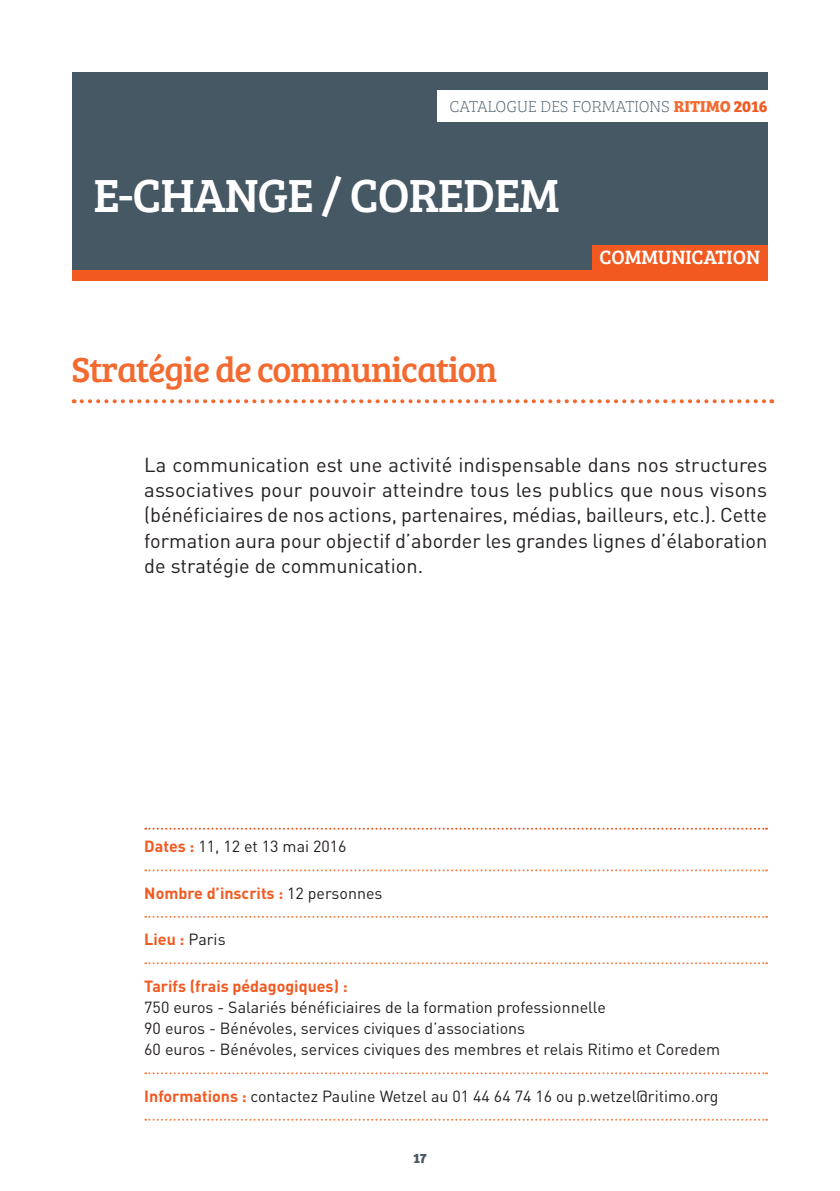
<style>
.page{position:relative;width:840px;height:1191px;background:#fff}
.page>*{position:absolute;margin:0;border:0;box-sizing:border-box;transform-origin:0 0}
.t1{font:48px "Bree Serif";letter-spacing:-.02em;color:#fff}
.t2{font:36px "Bree Serif";letter-spacing:-.03em;color:#f26a30}
.t3{font:20px/25.2px "DIN";color:#231f20;text-align:justify}
.t4{font:20px "Bree Serif";color:#fff}
.t5{font:16.4px "Bree Serif Th";color:#556571}
.t6{font:16px/21.2px "DIN";color:#231f20}
.t7{font:700 16px "DIN";color:#f15921}
.t8{font:700 14px "Bree";color:#475865}
.s1{font-family:"Bree Serif";font-weight:700;color:#f26a30}
.s2{font-family:"Bree Serif";font-weight:700;color:#f15921}
.s3{font-weight:700;color:#f15921}
.s4{font-weight:400;color:#231f20}
</style>
<div class="page">
<div style="left:72px;top:72px;width:694px;height:209px;background:#475865"></div>
<div style="left:72px;top:270px;width:694px;height:11px;background:#f15921"></div>
<div style="left:437px;top:91px;width:401px;height:31px;background:#fff"></div>
<div style="left:592px;top:245px;width:174px;height:25px;background:#f15921"></div>
<svg style="left:82px;top:399px;width:689px;height:4px"></svg>
<svg style="left:145px;top:827px;width:621px;height:2px"></svg>
<svg style="left:145px;top:869px;width:621px;height:2px"></svg>
<svg style="left:145px;top:916px;width:621px;height:2px"></svg>
<svg style="left:145px;top:962px;width:621px;height:2px"></svg>
<svg style="left:145px;top:1072px;width:621px;height:2px"></svg>
<svg style="left:145px;top:1118px;width:621px;height:2px"></svg>
<p class="t5" style="left:449px;top:95px;width:319px">CATALOGUE DES FORMATIONS <span class="s1">RITIMO</span> <span class="s2">2016</span></p>
<h1 class="t1" style="left:94px;top:160px;width:467px">E-CHANGE / COREDEM</h1>
<h2 class="t2" style="left:72px;top:343px;width:427px">Stratégie de communication</h2>
<p class="t4" style="left:599px;top:243px;width:162px">COMMUNICATION</p>
<p class="t3" style="left:144px;top:452px;width:624px">La communication est une activité indispensable dans nos structures associatives pour pouvoir atteindre tous les publics que nous visons (bénéficiaires de nos actions, partenaires, médias, bailleurs, etc.). Cette formation aura pour objectif d’aborder les grandes lignes d’élaboration de stratégie de communication.</p>
<p class="t6" style="left:144px;top:835px;width:204px"><span class="s3">Dates :</span> 11, 12 et 13 mai 2016</p>
<p class="t7" style="left:144px;top:882px;width:239px">Nombre d’inscrits : <span class="s4">12 personnes</span></p>
<p class="t7" style="left:144px;top:929px;width:83px">Lieu : <span class="s4">Paris</span></p>
<p class="t7" style="left:144px;top:975px;width:205px">Tarifs (frais pédagogiques) :</p>
<p class="t6" style="left:144px;top:996px;width:577px">750 euros - Salariés bénéficiaires de la formation professionnelle<br>90 euros - Bénévoles, services civiques d’associations<br>60 euros - Bénévoles, services civiques des membres et relais Ritimo et Coredem</p>
<p class="t6" style="left:144px;top:1085px;width:575px"><span class="s3">Informations :</span> contactez Pauline Wetzel au 01 44 64 74 16 ou p.wetzel@ritimo.org</p>
<p class="t8" style="left:413px;top:1149px;width:15px">17</p>
</div>
